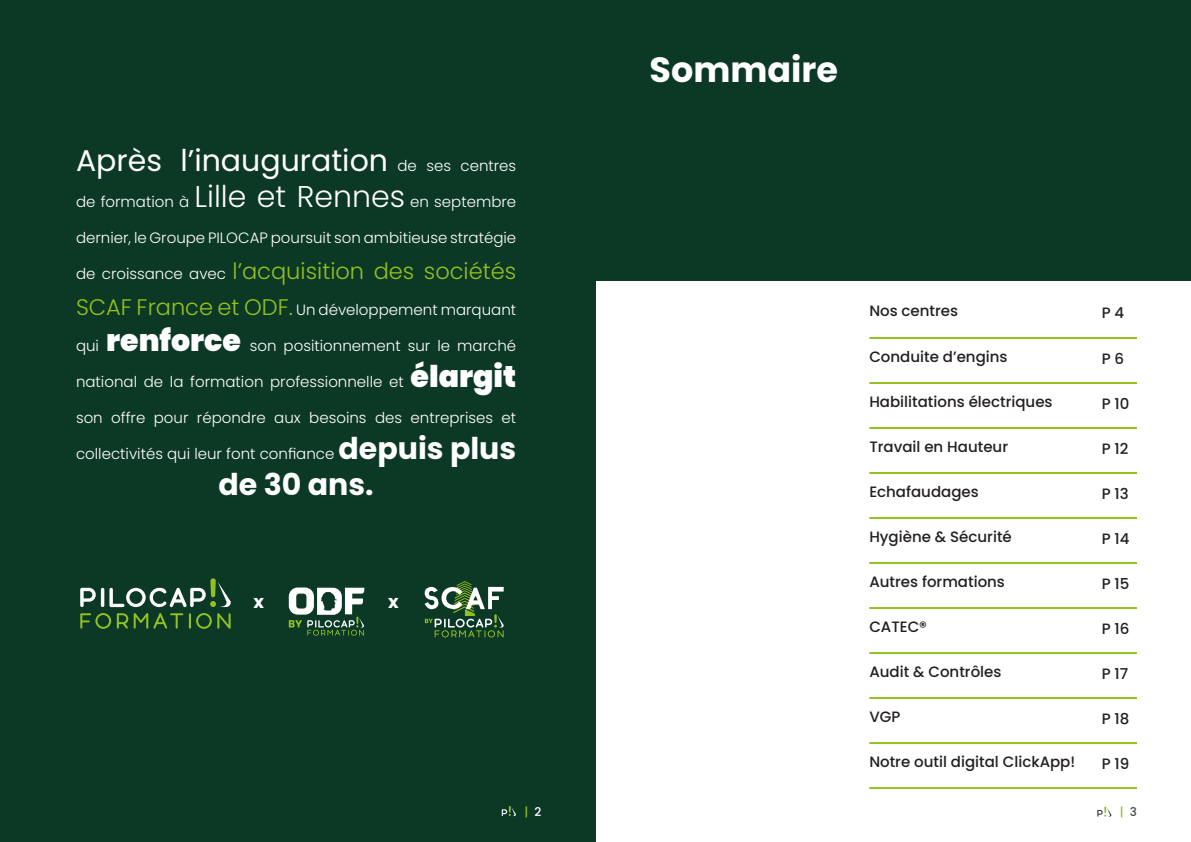
<style>
.page{position:relative;width:1191px;height:842px;background:#fff}
.page>*{position:absolute;margin:0;border:0;box-sizing:border-box;transform-origin:0 0}
._35pt_Align_Left{font:700 35px "Poppins";color:#fff}
._10pt_Align_Left_Justify{font:30px "Poppins";color:#fff}
._10pt_Align_Left_Justify-2{font:700 30px "Poppins";color:#fff}
._10pt_Align_Left_Justify-3{font:300 22.5px "Poppins";color:#95c11f}
._18pt_Align_Center{font:700 18px "Poppins";color:#fff}
._10pt_Align_Left_Justify-4{font:300 15px "Poppins";color:#fff}
._15pt_Align_Left__Paragraph_Rules{font:500 15px "Poppins";color:#231f20}
._15pt_Align_Left{font:500 15px "Poppins";color:#231f20}
.t1{font:500 12px "Poppins";color:#95c11f}
.s1{font-weight:300;font-size:15px}
.s2{font-size:30px}
.s3{font-size:15px;color:#fff}
.s4{font-size:22.5px;color:#95c11f}
.s5{font-weight:900;font-size:30px}
.s6{font-weight:700;font-size:30px}
.s7{color:#fff}
.s8{color:#454545}
</style>
<div class="page">
<div style="left:595px;top:0;width:596px;height:280px;background:#0c3826"></div>
<div style="left:0;top:0;width:595px;height:842px;background:#0c3826"></div>
<svg style="left:80px;top:613px;width:31px;height:16px"></svg>
<svg style="left:117px;top:613px;width:11px;height:16px"></svg>
<svg style="left:134px;top:613px;width:49px;height:16px"></svg>
<svg style="left:189px;top:613px;width:42px;height:16px"></svg>
<hr style="left:101px;top:588px;width:3px;height:19px;background:#fff;border-radius:2px">
<svg style="left:80px;top:588px;width:16px;height:19px"></svg>
<svg style="left:109px;top:578px;width:122px;height:29px"></svg>
<svg style="left:1097px;top:806px;width:14px;height:11px"></svg>
<svg style="left:502px;top:806px;width:14px;height:10px"></svg>
<hr style="left:869px;top:337px;width:268px;height:2px;background:#95c11f">
<hr style="left:869px;top:382px;width:268px;height:2px;background:#95c11f">
<hr style="left:869px;top:427px;width:268px;height:2px;background:#95c11f">
<hr style="left:869px;top:472px;width:268px;height:2px;background:#95c11f">
<hr style="left:869px;top:517px;width:268px;height:2px;background:#95c11f">
<hr style="left:869px;top:562px;width:268px;height:2px;background:#95c11f">
<hr style="left:869px;top:607px;width:268px;height:2px;background:#95c11f">
<hr style="left:869px;top:652px;width:268px;height:2px;background:#95c11f">
<hr style="left:869px;top:697px;width:268px;height:2px;background:#95c11f">
<hr style="left:869px;top:742px;width:268px;height:2px;background:#95c11f">
<hr style="left:869px;top:787px;width:268px;height:2px;background:#95c11f">
<svg style="left:289px;top:587px;width:75px;height:49px"></svg>
<svg style="left:424px;top:581px;width:79px;height:56px"></svg>
<p class="_35pt_Align_Left" style="left:649px;top:49px;width:190px">Sommaire</p>
<p class="_10pt_Align_Left_Justify" style="left:76px;top:143px;width:442px">Après l’inauguration <span class="s1">de ses centres</span></p>
<p class="_10pt_Align_Left_Justify-4" style="left:76px;top:193px;width:442px">de formation à <span class="s2">Lille et Rennes</span> en septembre</p>
<p class="_10pt_Align_Left_Justify-4" style="left:76px;top:229px;width:442px">dernier, le Groupe PILOCAP poursuit son ambitieuse stratégie</p>
<p class="_10pt_Align_Left_Justify-3" style="left:76px;top:258px;width:442px"><span class="s3">de croissance avec</span> l’acquisition des sociétés</p>
<p class="_10pt_Align_Left_Justify-4" style="left:76px;top:301px;width:442px"><span class="s4">SCAF France et ODF.</span> Un développement marquant</p>
<p class="_10pt_Align_Left_Justify-4" style="left:76px;top:337px;width:442px">qui <span class="s5">renforce</span> son positionnement sur le marché</p>
<p class="_10pt_Align_Left_Justify-4" style="left:76px;top:373px;width:442px">national de la formation professionnelle et <span class="s5">élargit</span></p>
<p class="_10pt_Align_Left_Justify-4" style="left:76px;top:409px;width:442px">son offre pour répondre aux besoins des entreprises et</p>
<p class="_10pt_Align_Left_Justify-4" style="left:76px;top:445px;width:442px">collectivités qui leur font confiance <span class="s6">depuis plus</span></p>
<p class="_10pt_Align_Left_Justify-2" style="left:218px;top:467px;width:157px">de 30 ans.</p>
<p class="_18pt_Align_Center" style="left:253px;top:591px;width:12px">x</p>
<p class="_18pt_Align_Center" style="left:388px;top:591px;width:12px">x</p>
<p class="_15pt_Align_Left__Paragraph_Rules" style="left:869px;top:303px;width:90px">Nos centres</p>
<p class="_15pt_Align_Left__Paragraph_Rules" style="left:869px;top:348px;width:140px">Conduite d’engins</p>
<p class="_15pt_Align_Left__Paragraph_Rules" style="left:869px;top:393px;width:185px">Habilitations électriques</p>
<p class="_15pt_Align_Left__Paragraph_Rules" style="left:869px;top:438px;width:140px">Travail en Hauteur</p>
<p class="_15pt_Align_Left__Paragraph_Rules" style="left:869px;top:483px;width:111px">Echafaudages</p>
<p class="_15pt_Align_Left__Paragraph_Rules" style="left:869px;top:528px;width:144px">Hygiène &amp; Sécurité</p>
<p class="_15pt_Align_Left__Paragraph_Rules" style="left:869px;top:573px;width:137px">Autres formations</p>
<p class="_15pt_Align_Left__Paragraph_Rules" style="left:869px;top:618px;width:59px">CATEC®</p>
<p class="_15pt_Align_Left__Paragraph_Rules" style="left:869px;top:663px;width:134px">Audit &amp; Contrôles</p>
<p class="_15pt_Align_Left__Paragraph_Rules" style="left:869px;top:708px;width:32px">VGP</p>
<p class="_15pt_Align_Left__Paragraph_Rules" style="left:869px;top:753px;width:207px">Notre outil digital ClickApp!</p>
<p class="_15pt_Align_Left" style="left:1101px;top:305px;width:24px">P 4</p>
<p class="_15pt_Align_Left" style="left:1101px;top:350px;width:24px">P 6</p>
<p class="_15pt_Align_Left" style="left:1101px;top:395px;width:29px">P 10</p>
<p class="_15pt_Align_Left" style="left:1101px;top:440px;width:28px">P 12</p>
<p class="_15pt_Align_Left" style="left:1101px;top:485px;width:28px">P 13</p>
<p class="_15pt_Align_Left" style="left:1101px;top:530px;width:29px">P 14</p>
<p class="_15pt_Align_Left" style="left:1101px;top:575px;width:29px">P 15</p>
<p class="_15pt_Align_Left" style="left:1101px;top:620px;width:29px">P 16</p>
<p class="_15pt_Align_Left" style="left:1101px;top:665px;width:28px">P 17</p>
<p class="_15pt_Align_Left" style="left:1101px;top:710px;width:29px">P 18</p>
<p class="_15pt_Align_Left" style="left:1101px;top:755px;width:29px">P 19</p>
<p class="t1" style="left:524px;top:805px;width:19px">| <span class="s7">2</span></p>
<p class="t1" style="left:1119px;top:805px;width:19px">| <span class="s8">3</span></p>
</div>
